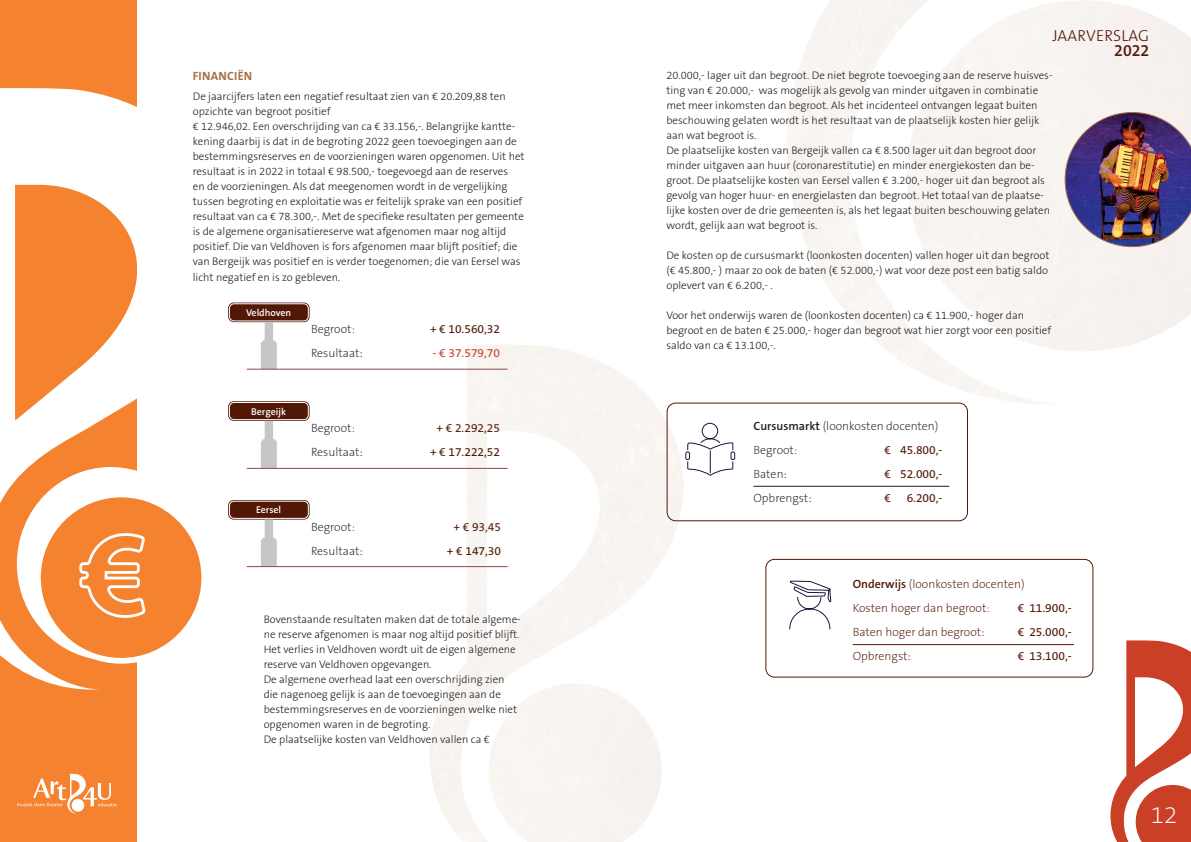
<style>
.page{position:relative;width:1191px;height:842px;background:#fff}
.page>*{position:absolute;margin:0;border:0;box-sizing:border-box;transform-origin:0 0}
.t1{font:200 24px "The Sans B W2";color:#fff}
.t2{font:300 16px "The Sans B W3";letter-spacing:.01em;color:#521806}
.t3{font:600 16px "The Sans B W6";color:#521806}
.t4{font:200 12px/24px "The Sans B W2";color:#231f20}
.t5{font:12px "The Sans B W5 Plain";color:#521806}
.t6{font:200 12px/24px "The Sans B W2";color:#521806}
.t7{font:12px "The Sans B W5 Plain";color:#5a1f0f}
.t8{font:12px "The Sans B W5 Plain";color:#ca4027}
.t9{font:700 12px "The Sans B W7";letter-spacing:.015em;color:#a77045}
.t10{font:300 11px/15px "The Sans B W3";color:#231f20}
.t11{font:600 9.9px "The Sans B W6";color:#fff}
.s1{font-family:"The Sans B W3";font-weight:300}
.s2{font-family:"The Sans B W6";font-weight:600}
</style>
<div class="page">
<svg style="left:1110px;top:640px;width:81px;height:202px"></svg>
<img style="left:787px;top:0;width:404px;height:405px">
<img style="left:429px;top:345px;width:255px;height:497px">
<div style="left:0;top:0;width:137px;height:842px;background:#f5822f"></div>
<svg style="left:0;top:88px;width:285px;height:602px"></svg>
<svg style="left:17px;top:774px;width:100px;height:40px"></svg>
<div style="left:38px;top:494px;width:166px;height:167px;background:#f5822f;border-radius:50%"></div>
<div style="left:35px;top:492px;width:172px;height:172px;border:6px solid #fff;border-radius:50%"></div>
<svg style="left:79px;top:533px;width:67px;height:85px"></svg>
<img style="left:1064px;top:112px;width:127px;height:135px">
<div style="left:765px;top:559px;width:328px;height:118px;border:1px solid #521806;border-radius:9px"></div>
<div style="left:667px;top:403px;width:300px;height:118px;border:1px solid #521806;border-radius:9px"></div>
<div style="left:228px;top:303px;width:82px;height:19px;background:#521806;border-radius:6px"></div>
<div style="left:229px;top:303px;width:80px;height:18px;border:1px solid #fff;border-radius:5px"></div>
<svg style="left:261px;top:322px;width:16px;height:47px"></svg>
<div style="left:228px;top:401px;width:82px;height:20px;background:#521806;border-radius:6px"></div>
<svg style="left:261px;top:421px;width:16px;height:47px"></svg>
<div style="left:228px;top:500px;width:82px;height:20px;background:#521806;border-radius:6px"></div>
<svg style="left:261px;top:520px;width:16px;height:46px"></svg>
<div style="left:229px;top:402px;width:80px;height:18px;border:1px solid #fff;border-radius:5px"></div>
<div style="left:229px;top:501px;width:80px;height:18px;border:1px solid #fff;border-radius:5px"></div>
<hr style="left:247px;top:369px;width:260px;height:1px;background:#914749">
<hr style="left:247px;top:468px;width:260px;height:1px;background:#914749">
<hr style="left:247px;top:566px;width:260px;height:1px;background:#914749">
<svg style="left:789px;top:580px;width:42px;height:50px"></svg>
<hr style="left:753px;top:486px;width:196px;height:1px;background:#231f20">
<hr style="left:852px;top:644px;width:222px;height:1px;background:#521806">
<svg style="left:685px;top:422px;width:50px;height:54px"></svg>
<p class="t9" style="left:193px;top:68px;width:61px">FINANCIËN</p>
<p class="t10" style="left:193px;top:89px;width:333px">De jaarcijfers laten een negatief resultaat zien van € 20.209,88 ten opzichte van begroot positief<br>€ 12.946,02. Een overschrijding van ca € 33.156,-. Belangrijke kantte&shy;kening daarbij is dat in de begroting 2022 geen toevoegingen aan de bestemmingsreserves en de voorzieningen waren opgenomen. Uit het resultaat is in 2022 in totaal € 98.500,- toegevoegd aan de reserves<br>en de voorzieningen. Als dat meegenomen wordt in de vergelijking tussen begroting en exploitatie was er feitelijk sprake van een positief resultaat van ca € 78.300,-. Met de specifieke resultaten per gemeente is de algemene organisatiereserve wat afgenomen maar nog altijd positief. Die van Veldhoven is fors afgenomen maar blijft positief; die van Bergeijk was positief en is verder toegenomen; die van Eersel was licht negatief en is zo gebleven.</p>
<p class="t11" style="left:246px;top:306px;width:47px">Veldhoven</p>
<p class="t11" style="left:251px;top:405px;width:36px">Bergeijk</p>
<p class="t11" style="left:256px;top:504px;width:27px">Eersel</p>
<p class="t4" style="left:311px;top:317px;width:45px">Begroot:</p>
<p class="t5" style="left:430px;top:322px;width:72px">+ € 10.560,32</p>
<p class="t4" style="left:311px;top:341px;width:53px">Resultaat<span class="s1">:</span></p>
<p class="t8" style="left:432px;top:346px;width:69px">- € 37.579,70</p>
<p class="t4" style="left:311px;top:416px;width:45px">Begroot:</p>
<p class="t7" style="left:436px;top:420px;width:65px">+ € 2.292,25</p>
<p class="t4" style="left:311px;top:440px;width:53px">Resultaat<span class="s1">:</span></p>
<p class="t5" style="left:430px;top:444px;width:72px">+ € 17.222,52</p>
<p class="t4" style="left:311px;top:515px;width:45px">Begroot:</p>
<p class="t7" style="left:453px;top:519px;width:49px">+ € 93,45</p>
<p class="t4" style="left:311px;top:539px;width:53px">Resultaat<span class="s1">:</span></p>
<p class="t5" style="left:447px;top:543px;width:56px">+ € 147,30</p>
<p class="t10" style="left:264px;top:612px;width:259px">Bovenstaande resultaten maken dat de totale algeme&shy;ne reserve afgenomen is maar nog altijd positief blijft.<br>Het verlies in Veldhoven wordt uit de eigen algemene reserve van Veldhoven opgevangen.<br>De algemene overhead laat een overschrijding zien die nagenoeg gelijk is aan de toevoegingen aan de bestemmingsreserves en de voorzieningen welke niet opgenomen waren in de begroting.<br>De plaatselijke kosten van Veldhoven vallen ca €</p>
<h2 class="t2" style="left:1052px;top:26px;width:98px">JAARVERSLAG</h2>
<h2 class="t3" style="left:1114px;top:41px;width:37px">2022</h2>
<p class="t10" style="left:666px;top:68px;width:388px">20.000,- lager uit dan begroot. De niet begrote toevoeging aan de reserve huisves&shy;ting van € 20.000,- was mogelijk als gevolg van minder uitgaven in combinatie met meer inkomsten dan begroot. Als het incidenteel ontvangen legaat buiten beschouwing gelaten wordt is het resultaat van de plaatselijk kosten hier gelijk aan wat begroot is.<br>De plaatselijke kosten van Bergeijk vallen ca € 8.500 lager uit dan begroot door minder uitgaven aan huur (coronarestitutie) en minder energiekosten dan be&shy;groot. De plaatselijke kosten van Eersel vallen € 3.200,- hoger uit dan begroot als gevolg van hoger huur- en energielasten dan begroot. Het totaal van de plaatse&shy;lijke kosten over de drie gemeenten is, als het legaat buiten beschouwing gelaten wordt, gelijk aan wat begroot is.</p>
<p class="t10" style="left:666px;top:248px;width:384px;text-align:justify">De kosten op de cursusmarkt (loonkosten docenten) vallen hoger uit dan begroot (€ 45.800,- ) maar zo ook de baten (€ 52.000,-) wat voor deze post een batig saldo oplevert van € 6.200,- .</p>
<p class="t10" style="left:666px;top:308px;width:386px">Voor het onderwijs waren de (loonkosten docenten) ca € 11.900,- hoger dan begroot en de baten € 25.000,- hoger dan begroot wat hier zorgt voor een positief saldo van ca € 13.100,-.</p>
<p class="t4" style="left:753px;top:414px;width:187px"><span class="s2">Cursusmarkt</span> (loonkosten docenten)<br>Begroot:</p>
<p class="t5" style="left:884px;top:442px;width:59px">€ 45.800,-</p>
<p class="t4" style="left:753px;top:462px;width:35px">Baten<span class="s1">:</span></p>
<p class="t5" style="left:884px;top:466px;width:59px">€ 52.000,-</p>
<p class="t4" style="left:753px;top:486px;width:60px">Opbrengst<span class="s1">:</span></p>
<p class="t5" style="left:884px;top:490px;width:8px">€</p>
<p class="t5" style="left:906px;top:490px;width:37px">6.200,-</p>
<p class="t6" style="left:852px;top:572px;width:173px"><span class="s2">Onderwijs</span> (loonkosten docenten)<br>Kosten hoger dan begroot:</p>
<p class="t5" style="left:1017px;top:601px;width:55px">€ 11.900,-</p>
<p class="t6" style="left:852px;top:620px;width:133px">Baten hoger dan begroot<span class="s1">:</span></p>
<p class="t5" style="left:1017px;top:625px;width:55px">€ 25.000,-</p>
<p class="t6" style="left:852px;top:644px;width:60px">Opbrengst<span class="s1">:</span></p>
<p class="t5" style="left:1017px;top:649px;width:55px">€ 13.100,-</p>
<h1 class="t1" style="left:1150px;top:799px;width:28px">12</h1>
</div>
